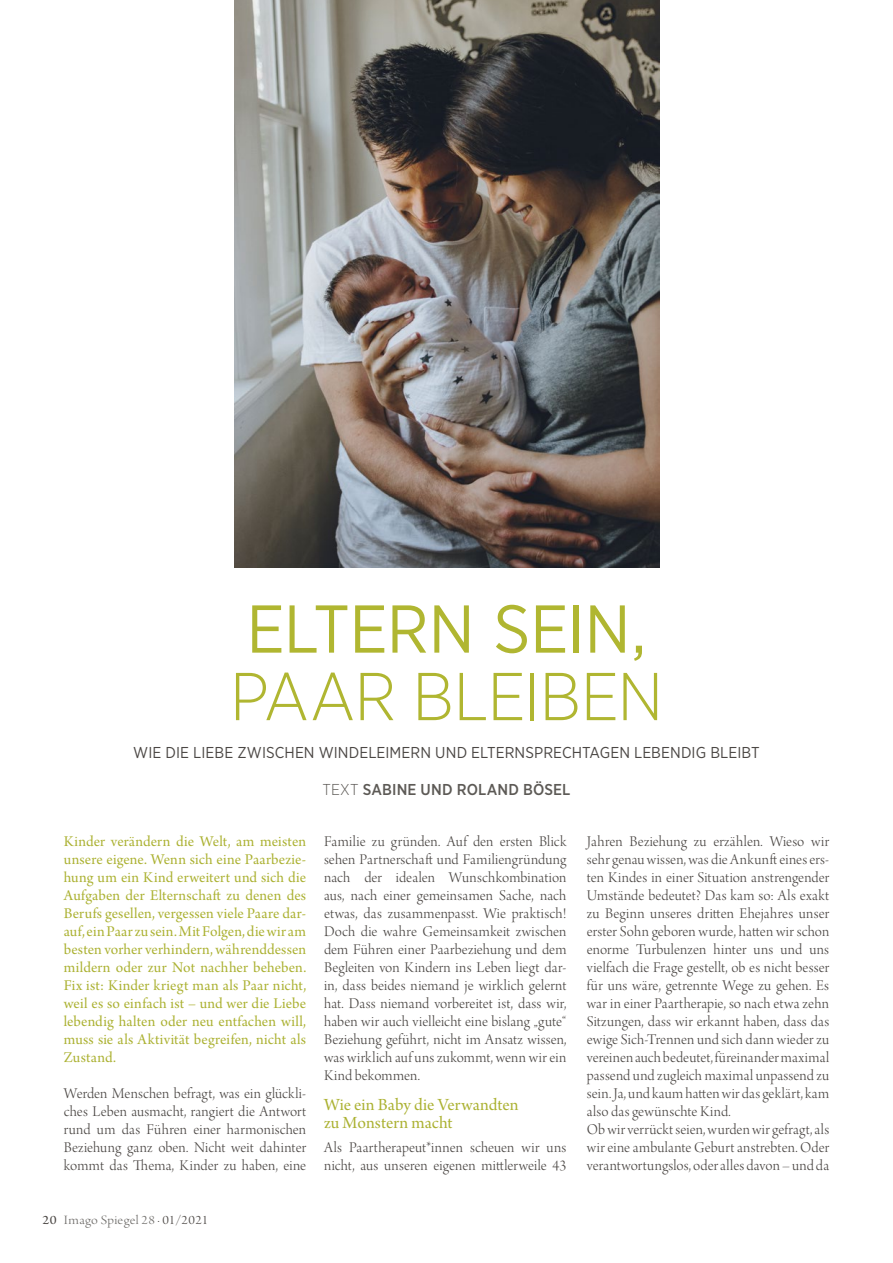
<style>
.page{position:relative;width:893px;height:1263px;background:#fff}
.page>*{position:absolute;margin:0;border:0;box-sizing:border-box;transform-origin:0 0}
.t1{font:67.5px "Gotham Narrow";letter-spacing:-.01em;color:#b0b631}
.t2{font:300 67.5px "Gotham Narrow";letter-spacing:-.015em;color:#b0b631}
.t3{font:18px/18px "Arno Pro Subhead";color:#abb131}
.t4{font:15.75px/18px "Arno Pro Light Display";letter-spacing:.01em;color:#4b4744;text-align:justify}
.t5{font:15.75px/18px "Arno Pro Subhead";letter-spacing:.015em;color:#abb131;text-align:justify}
.t6{font:15.75px "Gotham Narrow";letter-spacing:.005em;color:#4b4744}
.t7{font:500 15.75px "Gotham Narrow";letter-spacing:.01em;color:#5d5a56}
.t8{font:13.5px "Arno Pro Light Display";letter-spacing:.025em;color:#6e6c69;scale:1.1 1}
.s1{font-family:"Arno Pro Subhead";color:#4b4744}
.s2{color:#4b4744}
.s3{font-weight:300}
</style>
<div class="page">
<img style="left:234px;top:0;width:425px;height:567px">
<h1 class="t1" style="left:247px;top:587px;width:401px">ELTERN SEIN,</h1>
<h1 class="t2" style="left:230px;top:655px;width:435px">PAAR BLEIBEN</h1>
<p class="t6" style="left:133px;top:742px;width:628px">WIE DIE LIEBE ZWISCHEN WINDELEIMERN UND ELTERNSPRECHTAGEN LEBENDIG BLEIBT</p>
<p class="t5" style="left:64px;top:833px;width:244px">Kinder verändern die Welt, am meisten unsere eigene. Wenn sich eine Paarbezie&shy;hung um ein Kind erweitert und sich die Aufgaben der Elternschaft zu denen des Berufs gesellen, vergessen viele Paare dar&shy;auf, ein Paar zu sein. Mit Folgen, die wir am besten vorher verhindern, währenddessen mildern oder zur Not nachher beheben.<br>Fix ist: Kinder kriegt man als Paar nicht, weil es so einfach ist – und wer die Liebe lebendig halten oder neu entfachen will, muss sie als Aktivität begreifen, nicht als Zustand.</p>
<p class="t4" style="left:64px;top:1085px;width:244px">Werden Menschen befragt, was ein glückli&shy;ches Leben ausmacht, rangiert die Antwort rund um das Führen einer harmonischen Beziehung ganz oben. Nicht weit dahinter kommt das Thema, Kinder zu haben, eine</p>
<p class="t8" style="left:43px;top:1213px;width:152px"><span class="s1">20</span> Imago Spiegel 28 <span class="s2">· 01/2021</span></p>
<p class="t7" style="left:322px;top:779px;width:250px"><span class="s3">TEXT</span> SABINE UND ROLAND BÖSEL</p>
<p class="t4" style="left:324px;top:833px;width:244px">Familie zu gründen. Auf den ersten Blick sehen Partnerschaft und Familiengründung nach der idealen Wunschkombination aus, nach einer gemeinsamen Sache, nach etwas, das zusammenpasst. Wie praktisch!<br>Doch die wahre Gemeinsamkeit zwischen dem Führen einer Paarbeziehung und dem Begleiten von Kindern ins Leben liegt dar&shy;in, dass beides niemand je wirklich gelernt hat. Dass niemand vorbereitet ist, dass wir, haben wir auch vielleicht eine bislang „gute“ Beziehung geführt, nicht im Ansatz wissen, was wirklich auf uns zukommt, wenn wir ein Kind bekommen.</p>
<p class="t3" style="left:324px;top:1097px;width:196px">Wie ein Baby die Verwandten zu Monstern macht</p>
<p class="t4" style="left:324px;top:1139px;width:244px">Als Paartherapeut*innen scheuen wir uns nicht, aus unseren eigenen mittlerweile 43</p>
<p class="t4" style="left:587px;top:833px;width:244px;text-align:left">Jahren Beziehung zu erzählen. Wieso wir sehr genau wissen, was die Ankunft eines ers&shy;ten Kindes in einer Situation anstrengender Umstände bedeutet? Das kam so: Als exakt zu Beginn unseres dritten Ehejahres unser erster Sohn geboren wurde, hatten wir schon enorme Turbulenzen hinter uns und uns vielfach die Frage gestellt, ob es nicht besser für uns wäre, getrennte Wege zu gehen. Es war in einer Paartherapie, so nach etwa zehn Sitzungen, dass wir erkannt haben, dass das ewige Sich-Trennen und sich dann wieder zu vereinen auch bedeutet, füreinander maximal passend und zugleich maximal unpassend zu sein. Ja, und kaum hatten wir das geklärt, kam also das gewünschte Kind.<br>Ob wir verrückt seien, wurden wir gefragt, als wir eine ambulante Geburt anstrebten. Oder verantwortungslos, oder alles davon – und da</p>
</div>
